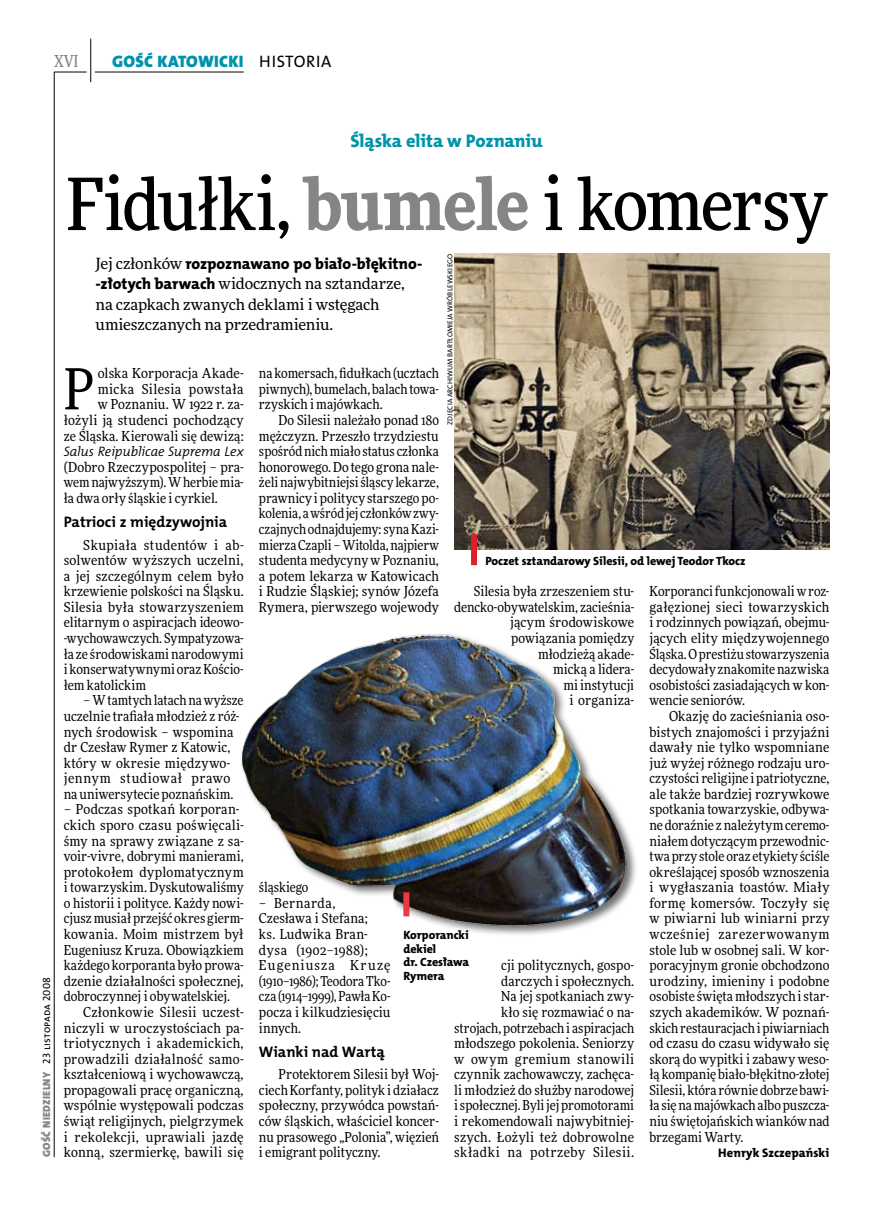
<style>
.page{position:relative;width:872px;height:1221px;background:#fff}
.page>*{position:absolute;margin:0;border:0;box-sizing:border-box;transform-origin:0 0}
.t1{font:500 72px "Freeday Narrow";letter-spacing:-.02em;color:#000}
.t2{font:56.7px "Freeday Narrow News";color:#000}
.t3{font:18.3px "The Mix HP8 Ex Bld";color:#0093aa}
.t4{font:16.65px "The Mix HP9 Blk";letter-spacing:.02em;color:#0093aa}
.t5{font:16.65px "The Mix HP5 Plain";color:#000}
.t6{font:500 16.5px "Freeday Narrow";color:#858486;scale:.9 1}
.t7{font:15.75px "The Mix HP8 Ex Bld";letter-spacing:.005em;color:#000}
.t8{font:15.45px/20.4px "Freeday News";letter-spacing:-.005em;color:#000}
.t9{font:15.3px "The Mix HP7 Bld";letter-spacing:-.01em;color:#000}
.t10{font:13.8px/15.6px "Freeday Narrow News";letter-spacing:.01em;color:#000;text-align:justify}
.t11{font:13.8px "The Mix HP4 Se Lig IT";letter-spacing:-.01em;color:#000}
.t12{font:13.8px "Freeday Narrow News";letter-spacing:.03em;color:#000}
.t13{font:13.8px "Freeday Narrow News";letter-spacing:-.01em;color:#000}
.t14{font:12.45px "The Mix HP8 Ex Bld";letter-spacing:.005em;color:#000}
.t15{font:12px/13.5px "The Mix HP8 Ex Bld";letter-spacing:-.005em;color:#000}
.t16{font:10.5px "The Mix HP5 Plain";letter-spacing:.015em;color:#000}
.t17{font:7.2px "The Mix HP5 Plain";letter-spacing:.015em;color:#000}
.s1{font-family:"The Mix HP9 Blk";color:#858486}
.s2{font-weight:900;color:#858486}
.s3{font-family:"Freeday News";font-size:15.45px}
.s4{font-family:"The Mix HP8 Ex Bld";font-size:15.75px}
</style>
<div class="page">
<hr style="left:54px;top:72px;width:1px;height:1085px;background:#000">
<hr style="left:90px;top:39px;width:1px;height:43px;background:#000">
<hr style="left:54px;top:72px;width:33px;height:1px;background:#000">
<hr style="left:95px;top:72px;width:149px;height:1px;background:#000">
<img style="left:241px;top:634px;width:395px;height:301px">
<img style="left:454px;top:253px;width:375px;height:296px">
<div style="left:471px;top:534px;width:6px;height:31px;background:#df1f2a"></div>
<div style="left:403px;top:892px;width:6px;height:24px;background:#eb3848"></div>
<p class="t6" style="left:54px;top:50px;width:28px">XVI</p>
<p class="t4" style="left:112px;top:50px;width:133px">GOŚĆ KATOWICKI</p>
<p class="t5" style="left:259px;top:50px;width:10px">HIST</p>
<p class="t5" style="left:294px;top:50px;width:22px">ORIA</p>
<p class="t16" style="left:40px;top:1156px;width:181px;rotate:-90deg"><span class="s1">GOŚĆ NIEDZIELNY</span> 23 LISTOPADA 2008</p>
<h3 class="t3" style="left:350px;top:129px;width:194px">Śląska elita w Poznaniu</h3>
<h1 class="t1" style="left:66px;top:159px;width:762px">Fidułki, <span class="s2">bumele</span> i komersy</h1>
<p class="t17" style="left:445px;top:424px;width:172px;rotate:-90deg">ZDJĘCIA ARCHIWUM BARTŁOMIEJA WRÓBLEWSKIEGO</p>
<p class="t7" style="left:96px;top:253px;width:328px"><span class="s3">Jej członków</span> rozpoznawano po biało-błękitno-</p>
<p class="t8" style="left:96px;top:273px;width:311px"><span class="s4">-złotych barwach</span> widocznych na sztandarze, na czapkach zwanych deklami i wstęgach umieszczanych na przedramieniu.</p>
<p class="t10" style="left:64px;top:365px;width:181px;text-align:right">olska Korporacja Akade&shy;micka Silesia powstała<br>w Poznaniu. W 1922 r. za&shy;łożyli ją studenci pochodzący ze Śląska. Kierowali się dewizą:</p>
<p class="t11" style="left:64px;top:442px;width:181px">Salus Reipublicae Suprema Lex</p>
<p class="t10" style="left:64px;top:459px;width:181px">(Dobro Rzeczypospolitej – pra&shy;wem najwyższym). Wherbie mia&shy;ła dwa orły śląskie i cyrkiel.</p>
<p class="t9" style="left:64px;top:512px;width:165px">Patrioci z międzywojnia</p>
<p class="t10" style="left:64px;top:536px;width:181px;text-indent:20px">Skupiała studentów i ab&shy;solwentów wyższych uczelni, a jej szczególnym celem było krzewienie polskości na Śląsku.<br>Silesia była stowarzyszeniem elitarnym o aspiracjach ideowo--wychowawczych. Sympatyzowa&shy;ła ze środowiskami narodowymi i konserwatywnymi oraz Kościo&shy;łem katolickim</p>
<p class="t10" style="left:64px;top:692px;width:181px;text-align:left;text-indent:20px">– Wtamtych latach nawyższe uczelnie trafiała młodzież z róż&shy;nych środowisk – wspomina dr Czesław Rymer z Katowic, który w okresie międzywo&shy;jennym studiował prawo na uniwersytecie poznańskim.</p>
<p class="t10" style="left:64px;top:801px;width:177px">– Podczas spotkań korporan-</p>
<p class="t10" style="left:64px;top:817px;width:181px">ckich sporo czasu poświęcali-</p>
<p class="t10" style="left:64px;top:832px;width:181px">śmy na sprawy związane z sa-</p>
<p class="t10" style="left:64px;top:848px;width:181px">voir-vivre, dobrymi manierami,</p>
<p class="t10" style="left:64px;top:863px;width:181px">protokołem dyplomatycznym</p>
<p class="t10" style="left:64px;top:879px;width:181px">i towarzyskim. Dyskutowaliśmy</p>
<p class="t10" style="left:64px;top:895px;width:181px">o historii i polityce. Każdy nowi-</p>
<p class="t10" style="left:64px;top:910px;width:181px">cjusz musiał przejść okres gierm-</p>
<p class="t10" style="left:64px;top:926px;width:181px">kowania. Moim mistrzem był</p>
<p class="t10" style="left:64px;top:941px;width:181px">Eugeniusz Kruza. Obowiązkiem</p>
<p class="t10" style="left:64px;top:957px;width:181px">każdego korporanta było prowa-</p>
<p class="t10" style="left:64px;top:972px;width:181px">dzenie działalności społecznej,</p>
<p class="t10" style="left:64px;top:988px;width:168px">dobroczynnej i obywatelskiej.</p>
<p class="t10" style="left:83px;top:1004px;width:162px">Członkowie Silesii uczest-</p>
<p class="t10" style="left:64px;top:1019px;width:181px">niczyli w uroczystościach pa-</p>
<p class="t12" style="left:64px;top:1034px;width:181px">triotycznych i akademickich,</p>
<p class="t10" style="left:64px;top:1050px;width:181px">prowadzili działalność samo-</p>
<p class="t10" style="left:64px;top:1066px;width:181px">kształceniową i wychowawczą,</p>
<p class="t10" style="left:64px;top:1081px;width:181px">propagowali pracę organiczną,</p>
<p class="t10" style="left:64px;top:1097px;width:181px">wspólnie występowali podczas</p>
<p class="t10" style="left:64px;top:1112px;width:181px">świąt religijnych, pielgrzymek</p>
<p class="t10" style="left:64px;top:1128px;width:181px">i rekolekcji, uprawiali jazdę</p>
<p class="t10" style="left:64px;top:1144px;width:181px">konną, szermierkę, bawili się</p>
<p class="t10" style="left:259px;top:365px;width:181px">na komersach, fidułkach (ucztach piwnych), bumelach, balach towa&shy;rzyskich i majówkach.</p>
<p class="t10" style="left:259px;top:412px;width:181px;text-indent:20px">Do Silesii należało ponad 180 mężczyzn. Przeszło trzydziestu spośród nich miało status członka honorowego. Do tego grona nale&shy;żeli najwybitniejsi śląscy lekarze, prawnicy i politycy starszego po&shy;kolenia, awśród jej członków zwy&shy;czajnych odnajdujemy: syna Kazi&shy;mierza Czapli – Witolda, najpierw studenta medycyny w Poznaniu, a potem lekarza w Katowicach i Rudzie Śląskiej; synów Józefa Rymera, pierwszego wojewody</p>
<h2 class="t2" style="left:64px;top:354px;width:32px">P</h2>
<p class="t15" style="left:485px;top:554px;width:262px">Poczet sztandarowy Silesii, od lewej Teodor Tkocz</p>
<p class="t10" style="left:454px;top:583px;width:181px;text-align:right">Silesia była zrzeszeniem stu&shy;dencko-obywatelskim, zacieśnia&shy;jącym środowiskowe powiązania pomiędzy młodzieżą akade-<br>micką a lidera-<br>mi instytucji<br>i organiza-</p>
<p class="t10" style="left:649px;top:583px;width:181px">Korporanci funkcjonowali wroz&shy;gałęzionej sieci towarzyskich i rodzinnych powiązań, obejmu&shy;jących elity międzywojennego Śląska. Oprestiżu stowarzyszenia decydowały znakomite nazwiska osobistości zasiadających w kon&shy;wencie seniorów.</p>
<p class="t10" style="left:649px;top:708px;width:181px;text-indent:20px">Okazję do zacieśniania oso&shy;bistych znajomości i przyjaźni dawały nie tylko wspomniane już wyżej różnego rodzaju uro&shy;czystości religijne i patriotyczne, ale także bardziej rozrywkowe spotkania towarzyskie, odbywa&shy;ne doraźnie z należytym ceremo&shy;niałem dotyczącym przewodnic&shy;twa przy stole oraz etykiety ściśle określającej sposób wznoszenia i wygłaszania toastów. Miały formę komersów. Toczyły się w piwiarni lub winiarni przy wcześniej zarezerwowanym stole lub w osobnej sali. W kor&shy;poracyjnym gronie obchodzono urodziny, imieniny i podobne osobiste święta młodszych istar&shy;szych akademików. W poznań&shy;skich restauracjach i piwiarniach od czasu do czasu widywało się skorą do wypitki i zabawy weso&shy;łą kompanię biało-błękitno-złotej Silesii, która równie dobrze bawi&shy;ła się namajówkach albo puszcza&shy;niu świętojańskich wianków nad brzegami Warty.</p>
<p class="t14" style="left:718px;top:1144px;width:112px">Henryk Szczepański</p>
<p class="t13" style="left:259px;top:878px;width:51px">śląskiego</p>
<p class="t10" style="left:259px;top:895px;width:133px;text-align:left">– Bernarda,<br>Czesława i Stefana;<br>ks. Ludwika Bran&shy;dysa (1902–1988);<br>Eugeniusza Kruzę (1910–1986); Teodora Tko&shy;cza (1914–1999), Pawła Ko&shy;pocza i kilkudziesięciu innych.</p>
<p class="t9" style="left:259px;top:1041px;width:127px">Wianki nad Wartą</p>
<p class="t10" style="left:259px;top:1066px;width:181px;text-indent:20px">Protektorem Silesii był Woj&shy;ciech Korfanty, polityk i działacz społeczny, przywódca powstań&shy;ców śląskich, właściciel koncer&shy;nu prasowego „Polonia”, więzień i emigrant polityczny.</p>
<p class="t15" style="left:403px;top:928px;width:67px">Korporancki dekiel<br>dr. Czesława<br>Rymera</p>
<p class="t10" style="left:454px;top:957px;width:181px;text-align:right">cji politycznych, gospo&shy;darczych i społecznych.<br>Na jej spotkaniach zwy-<br>kło się rozmawiać o na&shy;strojach, potrzebach i aspiracjach młodszego pokolenia. Seniorzy w owym gremium stanowili czynnik zachowawczy, zachęca&shy;li młodzież do służby narodowej ispołecznej. Byli jej promotorami i rekomendowali najwybitniej&shy;szych. Łożyli też dobrowolne składki na potrzeby Silesii.</p>
</div>
